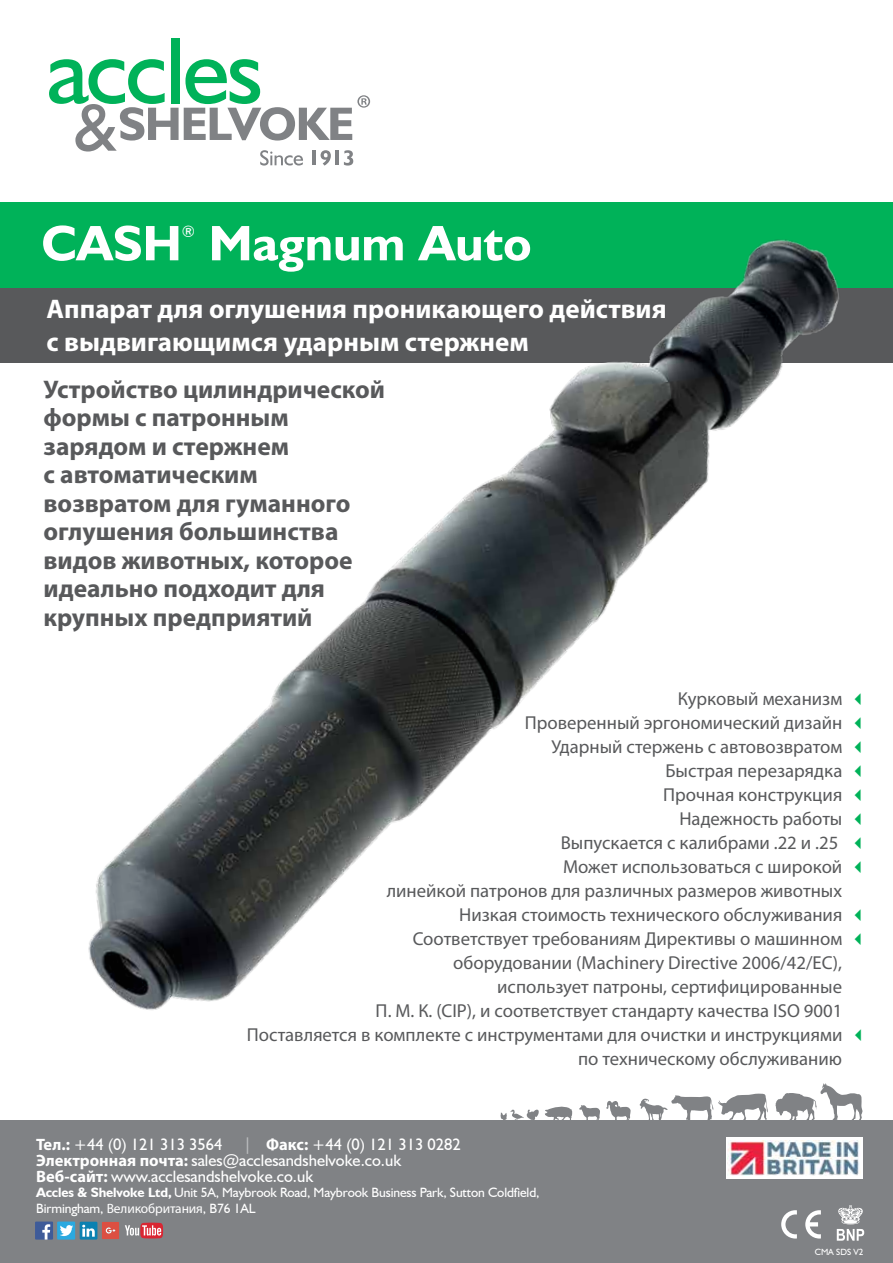
<style>
.page{position:relative;width:893px;height:1263px;background:#fff}
.page>*{position:absolute;margin:0;border:0;box-sizing:border-box;transform-origin:0 0}
.t1{font:700 50.1px "Humanist 521 BT";color:#fff}
.t2{font:700 27px/33px "Myriad Pro";color:#fff}
.t3{font:700 25.5px/28.5px "Myriad Pro";color:#58595b}
.t4{font:18.75px "Myriad Pro";color:#58595b}
.t5{font:16.5px/15.8px "Humanist 521 BT";color:#fff}
.t6{font:15.9px "Humanist 521 BT";color:#fff}
.t7{font:13.5px/15.8px "Humanist 521 BT";letter-spacing:-.01em;color:#fff}
.t8{font:9px "Humanist 521 BT";color:#fff}
.s1{color:#00b259}
.s2{color:#bcbec0}
.s3{font-family:"Myriad Pro";font-weight:700}
.s4{font-weight:700}
.s5{font-family:"Myriad Pro"}
</style>
<div class="page">
<img style="left:0;top:202px;width:893px;height:916px">
<div style="left:171px;top:38px;width:8px;height:65px;background:#00b259"></div>
<svg style="left:49px;top:59px;width:321px;height:107px"></svg>
<div style="left:0;top:1120px;width:893px;height:143px;background:#808285"></div>
<svg style="left:837px;top:1205px;width:27px;height:36px"></svg>
<svg style="left:805px;top:1210px;width:16px;height:28px"></svg>
<svg style="left:781px;top:1210px;width:16px;height:28px"></svg>
<div style="left:726px;top:1137px;width:136px;height:42px;background:#fff"></div>
<img style="left:728px;top:1140px;width:131px;height:36px">
<svg style="left:545px;top:1106px;width:27px;height:14px"></svg>
<svg style="left:579px;top:1105px;width:21px;height:15px"></svg>
<svg style="left:606px;top:1100px;width:25px;height:20px"></svg>
<svg style="left:775px;top:1083px;width:88px;height:37px"></svg>
<svg style="left:639px;top:1093px;width:129px;height:27px"></svg>
<svg style="left:501px;top:1109px;width:38px;height:11px"></svg>
<svg style="left:102px;top:1222px;width:17px;height:17px"></svg>
<div style="left:80px;top:1222px;width:17px;height:17px;background:#0b81b1"></div>
<svg style="left:82px;top:1225px;width:13px;height:12px"></svg>
<div style="left:35px;top:1221px;width:18px;height:18px;background:#3e5b99"></div>
<svg style="left:42px;top:1224px;width:8px;height:15px"></svg>
<div style="left:57px;top:1221px;width:18px;height:18px;background:#2ba9e0"></div>
<svg style="left:60px;top:1225px;width:13px;height:11px"></svg>
<svg style="left:125px;top:1222px;width:38px;height:16px"></svg>
<h1 class="t1" style="left:41px;top:212px;width:142px">CASH</h1>
<p class="t6" style="left:182px;top:221px;width:15px">®</p>
<h1 class="t1" style="left:209px;top:212px;width:324px">Magnum Auto</h1>
<h2 class="t2" style="left:47px;top:291px;width:622px">Аппарат для оглушения проникающего действия с выдвигающимся ударным стержнем</h2>
<h3 class="t3" style="left:44px;top:374px;width:343px">Устройство цилиндрической формы с патронным зарядом и стержнем<br>с автоматическим возвратом для гуманного оглушения большинства видов животных, которое идеально подходит для крупных предприятий</h3>
<p class="t4" style="left:678px;top:687px;width:193px">Курковый механизм <span class="s1">✓</span></p>
<p class="t4" style="left:525px;top:711px;width:346px">Проверенный эргономический дизайн <span class="s1">✓</span></p>
<p class="t4" style="left:551px;top:735px;width:319px">Ударный стержень с автовозвратом <span class="s1">✓</span></p>
<p class="t4" style="left:665px;top:759px;width:205px">Быстрая перезарядка <span class="s1">✓</span></p>
<p class="t4" style="left:663px;top:783px;width:207px">Прочная конструкция <span class="s1">✓</span></p>
<p class="t4" style="left:679px;top:807px;width:191px">Надежность работы <span class="s1">✓</span></p>
<p class="t4" style="left:561px;top:831px;width:310px">Выпускается с калибрами .22 и .25 <span class="s1">✓</span></p>
<p class="t4" style="left:563px;top:855px;width:307px">Может использоваться с широкой <span class="s1">✓</span></p>
<p class="t4" style="left:387px;top:879px;width:457px">линейкой патронов для различных размеров животных</p>
<p class="t4" style="left:459px;top:903px;width:411px">Низкая стоимость технического обслуживания <span class="s1">✓</span></p>
<p class="t4" style="left:413px;top:927px;width:458px">Соответствует требованиям Директивы о машинном <span class="s1">✓</span></p>
<p class="t4" style="left:453px;top:951px;width:390px">оборудовании (Machinery Directive 2006/42/EC),</p>
<p class="t4" style="left:497px;top:975px;width:346px">использует патроны, сертифицированные</p>
<p class="t4" style="left:376px;top:999px;width:468px">П. М. К. (CIP), и соответствует стандарту качества ISO 9001</p>
<p class="t4" style="left:247px;top:1023px;width:624px">Поставляется в комплекте с инструментами для очистки и инструкциями <span class="s1">✓</span></p>
<p class="t4" style="left:578px;top:1047px;width:266px">по техническому обслуживанию</p>
<p class="t5" style="left:36px;top:1136px;width:426px;text-indent:207px"><span class="s2">|</span> <span class="s3">Факс:</span> +44 (0) 121 313 0282<br><span class="s3">Электронная почта:</span> sales@acclesandshelvoke.co.uk<br><span class="s3">Веб-сайт:</span> www.acclesandshelvoke.co.uk</p>
<p class="t7" style="left:36px;top:1184px;width:505px"><span class="s4">Accles &amp; Shelvoke Ltd,</span> Unit 5A, Maybrook Road, Maybrook Business Park, Sutton Coldfield,<br>Birmingham, <span class="s5">Великобритания</span>, B76 1AL</p>
<p class="t5" style="left:36px;top:1136px;width:188px"><span class="s3">Тел.:</span> +44 (0) 121 313 3564</p>
<p class="t8" style="left:815px;top:1246px;width:50px">CMA SDS V2</p>
</div>
